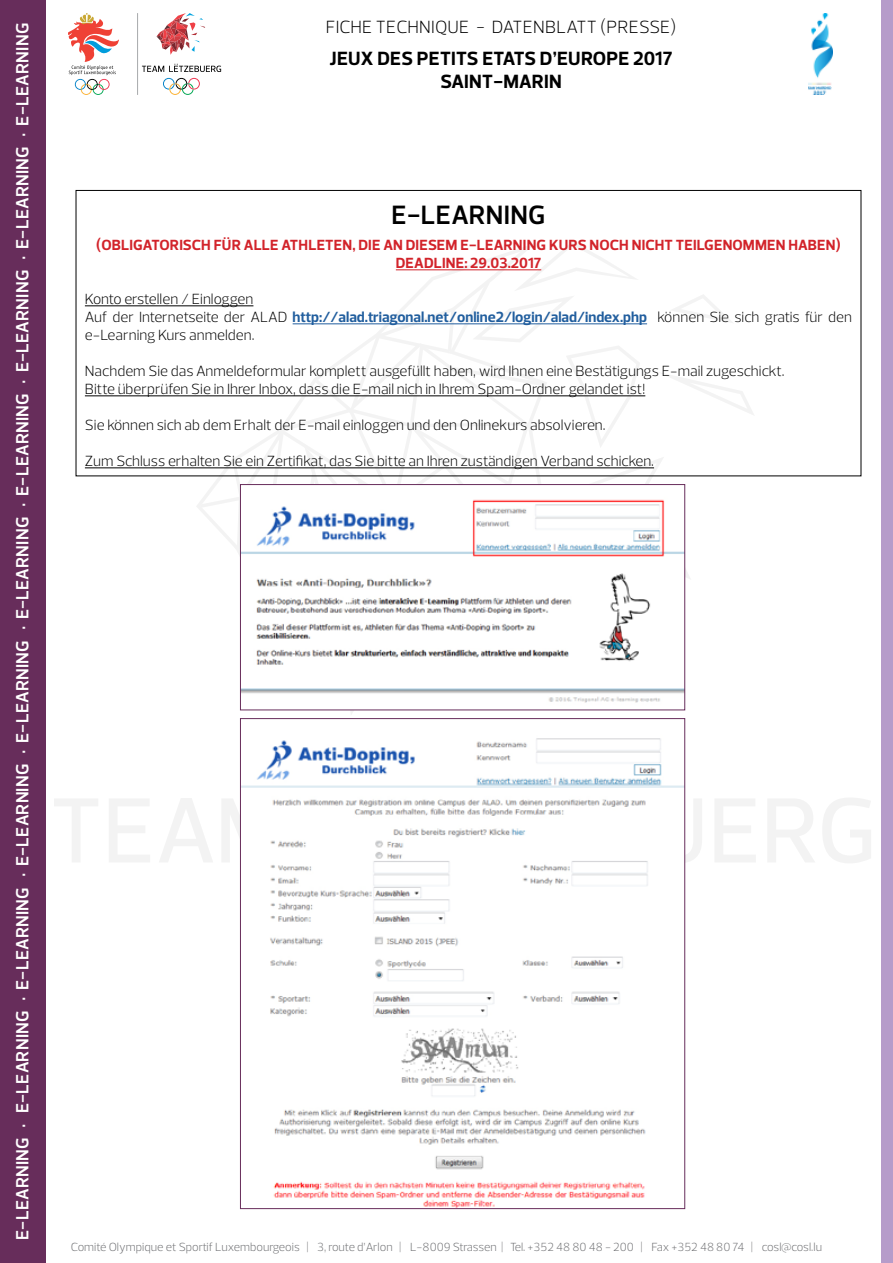
<style>
.page{position:relative;width:893px;height:1263px;background:#fff}
.page>*{position:absolute;margin:0;border:0;box-sizing:border-box;transform-origin:0 0}
.t1{font:600 27px "Prelo";letter-spacing:.015em;color:#000}
.t2{font:700 19.5px/23.4px "Prelo";letter-spacing:.015em;color:#000;text-align:center}
.t3{font:600 18px "Prelo";letter-spacing:.015em;color:#fff}
.t4{font:300 18px "Prelo";letter-spacing:.015em;color:#000}
.t5{font:300 15px/18px "Prelo";color:#000}
.t6{font:700 15px/18px "Prelo";letter-spacing:.015em;color:#d2232a;text-align:center}
.t7{font:300 12px "Prelo";color:#6d6e71}
.s1{font-weight:700;color:#215e9e}
</style>
<div class="page">
<svg style="left:200px;top:242px;width:555px;height:440px"></svg>
<svg style="left:54px;top:799px;width:44px;height:63px"></svg>
<svg style="left:109px;top:799px;width:41px;height:63px"></svg>
<svg style="left:159px;top:798px;width:54px;height:64px"></svg>
<svg style="left:222px;top:799px;width:18px;height:63px"></svg>
<svg style="left:685px;top:798px;width:17px;height:65px"></svg>
<svg style="left:715px;top:799px;width:41px;height:63px"></svg>
<svg style="left:768px;top:799px;width:46px;height:63px"></svg>
<svg style="left:823px;top:798px;width:48px;height:65px"></svg>
<svg style="left:142px;top:64px;width:79px;height:8px"></svg>
<svg style="left:157px;top:13px;width:48px;height:42px"></svg>
<svg style="left:163px;top:78px;width:37px;height:17px"></svg>
<svg style="left:68px;top:13px;width:51px;height:82px"></svg>
<img style="left:809px;top:13px;width:24px;height:82px">
<hr style="left:137px;top:13px;width:1px;height:82px;background:#a7a9ac">
<div style="left:0;top:0;width:45px;height:1263px;background:#672d5b"></div>
<div style="left:882px;top:0;width:11px;height:1263px;background:#b69cca"></div>
<hr style="left:396px;top:269px;width:145px;height:1px;background:#d2232a">
<hr style="left:85px;top:305px;width:168px;height:1px;background:#000">
<hr style="left:293px;top:323px;width:354px;height:1px;background:#215e9e">
<hr style="left:85px;top:395px;width:560px;height:1px;background:#000">
<hr style="left:85px;top:467px;width:569px;height:1px;background:#000">
<img style="left:242px;top:486px;width:441px;height:217px">
<div style="left:240px;top:484px;width:445px;height:226px;border:1px solid #672d5b"></div>
<img style="left:242px;top:738px;width:441px;height:469px">
<p class="t3" style="left:11px;top:1240px;width:1218px;rotate:-90deg">E-LEARNING • E-LEARNING • E-LEARNING • E-LEARNING • E-LEARNING • E-LEARNING • E-LEARNING • E-LEARNING • E-LEARNING • E-LEARNING</p>
<p class="t4" style="left:326px;top:16px;width:352px">FICHE TECHNIQUE - DATENBLATT (PRESSE)</p>
<h2 class="t2" style="left:330px;top:47px;width:344px">JEUX DES PETITS ETATS D’EUROPE 2017<br>SAINT-MARIN</h2>
<h1 class="t1" style="left:392px;top:198px;width:155px">E-LEARNING</h1>
<p class="t6" style="left:96px;top:236px;width:746px">(OBLIGATORISCH FÜR ALLE ATHLETEN, DIE AN DIESEM E-LEARNING KURS NOCH NICHT TEILGENOMMEN HABEN)<br>DEADLINE: 29.03.2017</p>
<p class="t5" style="left:85px;top:290px;width:769px">Konto erstellen / Einloggen<br>Auf der Internetseite der ALAD <span class="s1">http://alad.triagonal.net/online2/login/alad/index.php</span> können Sie sich gratis für den e-Learning Kurs anmelden.</p>
<p class="t5" style="left:85px;top:362px;width:701px">Nachdem Sie das Anmeldeformular komplett ausgefüllt haben, wird Ihnen eine Bestätigungs E-mail zugeschickt.<br>Bitte überprüfen Sie in Ihrer Inbox, dass die E-mail nich in Ihrem Spam-Ordner gelandet ist!</p>
<p class="t5" style="left:85px;top:416px;width:522px">Sie können sich ab dem Erhalt der E-mail einloggen und den Onlinekurs absolvieren.</p>
<p class="t5" style="left:85px;top:452px;width:571px">Zum Schluss erhalten Sie ein Zertifikat, das Sie bitte an Ihren zuständigen Verband schicken.</p>
<p class="t7" style="left:71px;top:1239px;width:753px">Comité Olympique et Sportif Luxembourgeois | 3, route d’Arlon | L-8009 Strassen | Tel. +352 48 80 48 - 200 | Fax +352 48 80 74 | cosl@cosl.lu</p>
</div>
